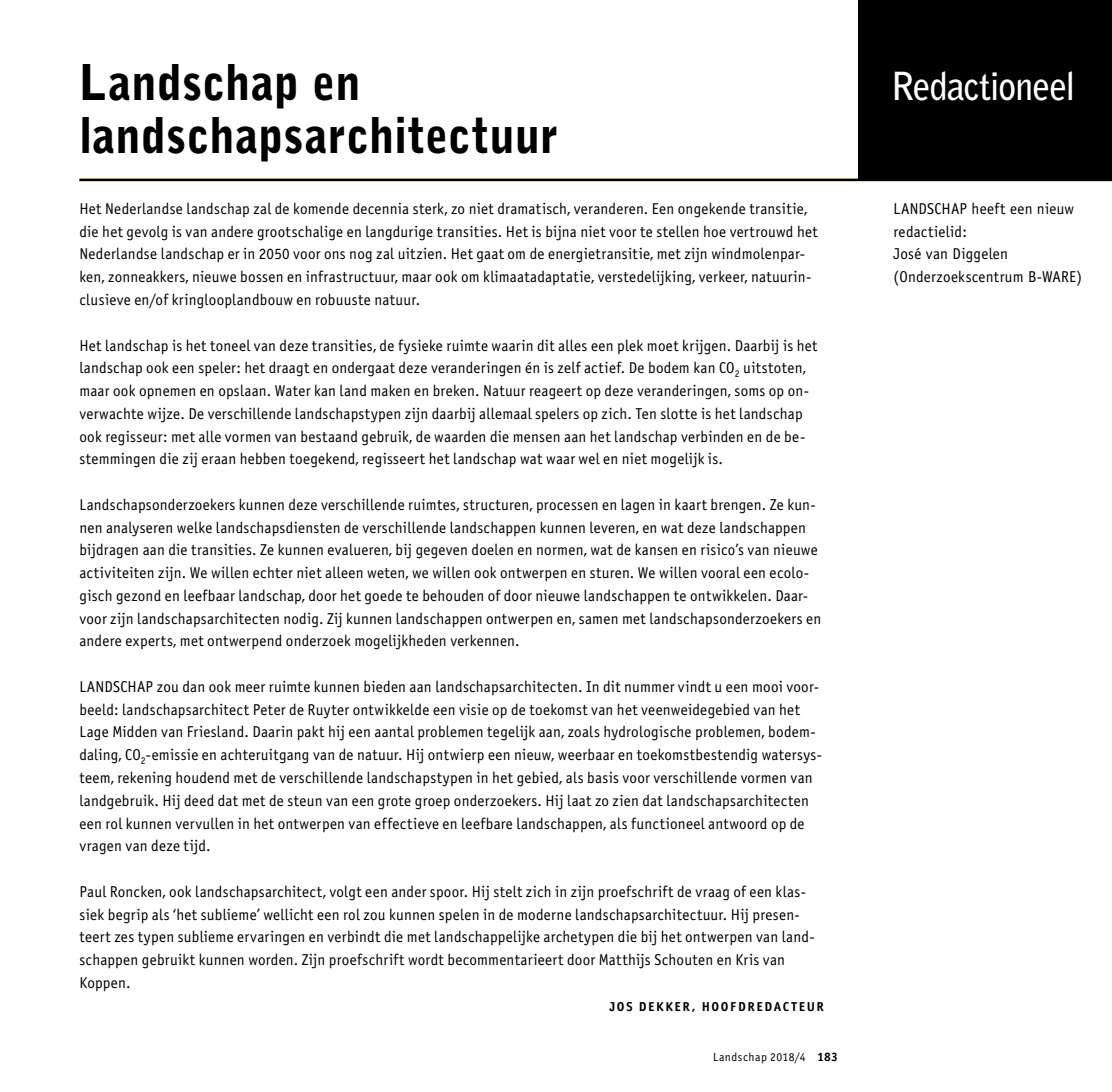
<style>
.page{position:relative;width:1112px;height:1092px;background:#fff}
.page>*{position:absolute;margin:0;border:0;box-sizing:border-box;transform-origin:0 0}
.t1{font:900 49px "Bell Gothic";letter-spacing:.01em;color:#000;scale:.92 1}
.t2{font:700 38.5px "Bell Gothic";letter-spacing:-.025em;color:#fff;scale:.92 1}
.t3{font:15.75px/22.8px "Officina Sans ITC";letter-spacing:.015em;color:#000;scale:.96 1}
.t4{font:15.75px/22.8px "Officina Sans";letter-spacing:.015em;color:#000;scale:.96 1}
.t5{font:12.95px "Officina Sans Bold ITC";letter-spacing:.12em;color:#000}
.t6{font:12.25px "Officina Sans Bold ITC";color:#000}
.t7{font:11.9px "Officina Sans ITC";letter-spacing:.04em;color:#000}
</style>
<div class="page">
<div style="left:858px;top:0;width:253px;height:179px;background:#000"></div>
<hr style="left:79px;top:179px;width:1032px;height:2px;background:#000">
<h1 class="t1" style="left:79px;top:54px;width:307px">Landschap en</h1>
<h2 class="t2" style="left:890px;top:63px;width:202px">Redactioneel</h2>
<h1 class="t1" style="left:79px;top:106px;width:521px">landschapsarchitectuur</h1>
<p class="t3" style="left:79px;top:197px;width:770px">Het Nederlandse landschap zal de komende decennia sterk, zo niet dramatisch, veranderen. Een ongekende transitie, die het gevolg is van andere grootschalige en langdurige transities. Het is bijna niet voor te stellen hoe vertrouwd het Nederlandse landschap er in 2050 voor ons nog zal uitzien. Het gaat om de energietransitie, met zijn windmolenpar&shy;ken, zonneakkers, nieuwe bossen en infrastructuur, maar ook om klimaatadaptatie, verstedelijking, verkeer, natuurin&shy;clusieve en/of kringlooplandbouw en robuuste natuur.</p>
<p class="t3" style="left:79px;top:334px;width:770px">Het landschap is het toneel van deze transities, de fysieke ruimte waarin dit alles een plek moet krijgen. Daarbij is het landschap ook een speler: het draagt en ondergaat deze veranderingen én is zelf actief. De bodem kan CO<sub>2</sub> uitstoten, maar ook opnemen en opslaan. Water kan land maken en breken. Natuur reageert op deze veranderingen, soms op on&shy;verwachte wijze. De verschillende landschapstypen zijn daarbij allemaal spelers op zich. Ten slotte is het landschap ook regisseur: met alle vormen van bestaand gebruik, de waarden die mensen aan het landschap verbinden en de be&shy;stemmingen die zij eraan hebben toegekend, regisseert het landschap wat waar wel en niet mogelijk is.</p>
<p class="t3" style="left:79px;top:493px;width:774px">Landschapsonderzoekers kunnen deze verschillende ruimtes, structuren, processen en lagen in kaart brengen. Ze kun&shy;nen analyseren welke landschapsdiensten de verschillende landschappen kunnen leveren, en wat deze landschappen bijdragen aan die transities. Ze kunnen evalueren, bij gegeven doelen en normen, wat de kansen en risico’s van nieuwe activiteiten zijn. We willen echter niet alleen weten, we willen ook ontwerpen en sturen. We willen vooral een ecolo&shy;gisch gezond en leefbaar landschap, door het goede te behouden of door nieuwe landschappen te ontwikkelen. Daar&shy;voor zijn landschapsarchitecten nodig. Zij kunnen landschappen ontwerpen en, samen met landschapsonderzoekers en andere experts, met ontwerpend onderzoek mogelijkheden verkennen.</p>
<p class="t3" style="left:79px;top:675px;width:775px">LANDSCHAP zou dan ook meer ruimte kunnen bieden aan landschapsarchitecten. In dit nummer vindt u een mooi voor&shy;beeld: landschapsarchitect Peter de Ruyter ontwikkelde een visie op de toekomst van het veenweidegebied van het Lage Midden van Friesland. Daarin pakt hij een aantal problemen tegelijk aan, zoals hydrologische problemen, bodem&shy;daling, CO<sub>2</sub>-emissie en achteruitgang van de natuur. Hij ontwierp een nieuw, weerbaar en toekomstbestendig watersys&shy;teem, rekening houdend met de verschillende landschapstypen in het gebied, als basis voor verschillende vormen van landgebruik. Hij deed dat met de steun van een grote groep onderzoekers. Hij laat zo zien dat landschapsarchitecten een rol kunnen vervullen in het ontwerpen van effectieve en leefbare landschappen, als functioneel antwoord op de vragen van deze tijd.</p>
<p class="t3" style="left:79px;top:880px;width:767px">Paul Roncken, ook landschapsarchitect, volgt een ander spoor. Hij stelt zich in zijn proefschrift de vraag of een klas&shy;siek begrip als ‘het sublieme’ wellicht een rol zou kunnen spelen in de moderne landschapsarchitectuur. Hij presen&shy;teert zes typen sublieme ervaringen en verbindt die met landschappelijke archetypen die bij het ontwerpen van land&shy;schappen gebruikt kunnen worden. Zijn proefschrift wordt becommentarieert door Matthijs Schouten en Kris van Koppen.</p>
<p class="t5" style="left:609px;top:998px;width:216px">JOS DEKKER, HOOFDREDACTEUR</p>
<p class="t7" style="left:713px;top:1049px;width:94px">Landschap 2018/4</p>
<p class="t6" style="left:817px;top:1049px;width:22px">183</p>
<p class="t4" style="left:893px;top:197px;width:198px">LANDSCHAP heeft een nieuw redactielid:<br>José van Diggelen (Onderzoekscentrum B-WARE)</p>
</div>
